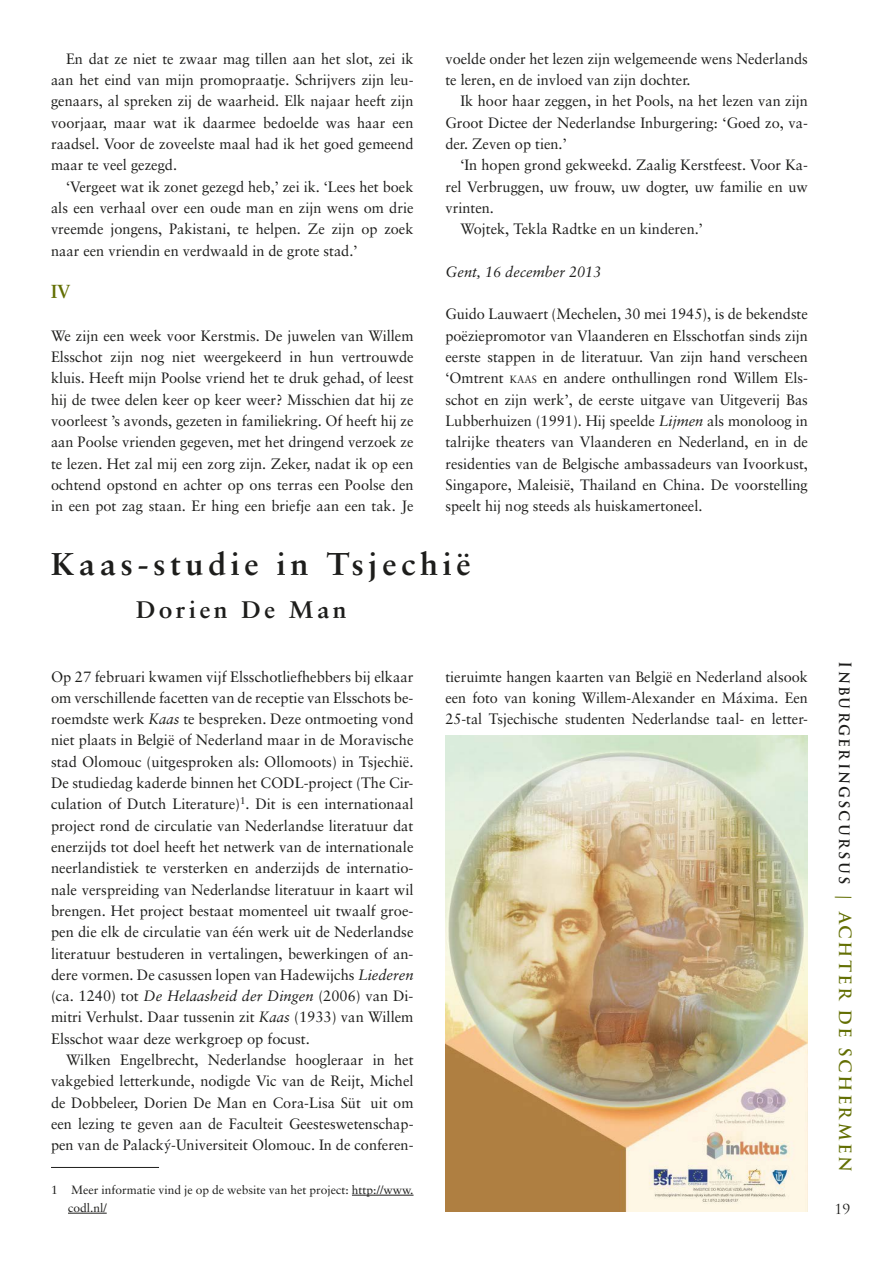
<style>
.page{position:relative;width:893px;height:1263px;background:#fff}
.page>*{position:absolute;margin:0;border:0;box-sizing:border-box;transform-origin:0 0}
.t1{font:700 31.5px "Sabon LT";letter-spacing:.14em;color:#1d1d1b}
.t2{font:700 24px "Sabon LT";letter-spacing:.14em;color:#1d1d1b}
.t3{font:700 18.9px "Sabon LT";color:#636f03}
.t4{font:700 16.5px "Trajan Pro";color:#1d1d1b;scale:.94 1}
.t5{font:15px/21.3px "Sabon LT";color:#1d1d1b;text-align:justify}
.t6{font:italic 15px "Sabon LT";color:#1d1d1b}
.t7{font:13.5px "Trajan Pro";color:#1d1d1b}
.t8{font:12px/18px "Sabon LT";color:#1d1d1b}
.s1{font-size:10.5px}
.s2{font-style:italic}
.s3{color:#636f03}
</style>
<div class="page">
<hr style="left:51px;top:1167px;width:108px;height:1px;background:#1d1d1b">
<hr style="left:352px;top:1195px;width:62px;height:1px;background:#1d1d1b">
<hr style="left:68px;top:1213px;width:39px;height:1px;background:#1d1d1b">
<img style="left:445px;top:736px;width:363px;height:476px">
<p class="t5" style="left:51px;top:48px;width:364px;text-indent:15px">En dat ze niet te zwaar mag tillen aan het slot, zei ik aan het eind van mijn promopraatje. Schrijvers zijn leu&shy;genaars, al spreken zij de waarheid. Elk najaar heeft zijn voorjaar, maar wat ik daarmee bedoelde was haar een raadsel. Voor de zoveelste maal had ik het goed gemeend maar te veel gezegd.</p>
<p class="t5" style="left:51px;top:176px;width:364px;text-indent:15px">‘Vergeet wat ik zonet gezegd heb,’ zei ik. ‘Lees het boek als een verhaal over een oude man en zijn wens om drie vreemde jongens, Pakistani, te helpen. Ze zijn op zoek naar een vriendin en verdwaald in de grote stad.’</p>
<p class="t3" style="left:51px;top:280px;width:21px">IV</p>
<p class="t5" style="left:51px;top:325px;width:364px">We zijn een week voor Kerstmis. De juwelen van Willem Elsschot zijn nog niet weergekeerd in hun vertrouwde kluis. Heeft mijn Poolse vriend het te druk gehad, of leest hij de twee delen keer op keer weer? Misschien dat hij ze voorleest ’s avonds, gezeten in familiekring. Of heeft hij ze aan Poolse vrienden gegeven, met het dringend verzoek ze te lezen. Het zal mij een zorg zijn. Zeker, nadat ik op een ochtend opstond en achter op ons terras een Poolse den in een pot zag staan. Er hing een briefje aan een tak. Je</p>
<p class="t5" style="left:445px;top:48px;width:364px">voelde onder het lezen zijn welgemeende wens Nederlands te leren, en de invloed van zijn dochter.</p>
<p class="t5" style="left:445px;top:90px;width:364px;text-indent:15px">Ik hoor haar zeggen, in het Pools, na het lezen van zijn Groot Dictee der Nederlandse Inburgering: ‘Goed zo, va&shy;der. Zeven op tien.’</p>
<p class="t5" style="left:460px;top:154px;width:349px">‘In hopen grond gekweekd. Zaalig Kerstfeest. Voor Ka-</p>
<p class="t5" style="left:445px;top:176px;width:364px">rel Verbruggen, uw frouw, uw dogter, uw familie en uw</p>
<p class="t5" style="left:445px;top:197px;width:50px">vrinten.</p>
<p class="t5" style="left:460px;top:218px;width:244px">Wojtek, Tekla Radtke en un kinderen.’</p>
<p class="t6" style="left:445px;top:263px;width:158px">Gent, 16 december 2013</p>
<p class="t5" style="left:445px;top:303px;width:364px">Guido Lauwaert (Mechelen, 30 mei 1945), is de bekendste poëziepromotor van Vlaanderen en Elsschotfan sinds zijn eerste stappen in de literatuur. Van zijn hand verscheen ‘Omtrent <span class="s1">KAAS</span> en andere onthullingen rond Willem Els&shy;schot en zijn werk’, de eerste uitgave van Uitgeverij Bas Lubberhuizen (1991). Hij speelde <span class="s2">Lijmen</span> als monoloog in talrijke theaters van Vlaanderen en Nederland, en in de residenties van de Belgische ambassadeurs van Ivoorkust, Singapore, Maleisië, Thailand en China. De voorstelling speelt hij nog steeds als huiskamertoneel.</p>
<h1 class="t1" style="left:51px;top:544px;width:421px">Kaas-studie in Tsjechië</h1>
<h2 class="t2" style="left:136px;top:594px;width:212px">Dorien De Man</h2>
<p class="t5" style="left:51px;top:665px;width:364px">Op 27 februari kwamen vijf Elsschotliefhebbers bij elkaar om verschillende facetten van de receptie van Elsschots be&shy;roemdste werk <span class="s2">Kaas</span> te bespreken. Deze ontmoeting vond niet plaats in België of Nederland maar in de Moravische stad Olomouc (uitgesproken als: Ollomoots) in Tsjechië.<br>De studiedag kaderde binnen het CODL-project (The Cir&shy;culation of Dutch Literature)<sup>1</sup>. Dit is een internationaal project rond de circulatie van Nederlandse literatuur dat enerzijds tot doel heeft het netwerk van de internationale neerlandistiek te versterken en anderzijds de internatio&shy;nale verspreiding van Nederlandse literatuur in kaart wil brengen. Het project bestaat momenteel uit twaalf groe&shy;pen die elk de circulatie van één werk uit de Nederlandse literatuur bestuderen in vertalingen, bewerkingen of an&shy;dere vormen. De casussen lopen van Hadewijchs <span class="s2">Liederen </span>(ca. 1240) tot <span class="s2">De Helaasheid der Dingen</span> (2006) van Di&shy;mitri Verhulst. Daar tussenin zit <span class="s2">Kaas</span> (1933) van Willem Elsschot waar deze werkgroep op focust.</p>
<p class="t5" style="left:51px;top:1049px;width:364px;text-indent:15px">Wilken Engelbrecht, Nederlandse hoogleraar in het vakgebied letterkunde, nodigde Vic van de Reijt, Michel de Dobbeleer, Dorien De Man en Cora-Lisa Süt uit om een lezing te geven aan de Faculteit Geesteswetenschap&shy;pen van de Palacký-Universiteit Olomouc. In de conferen-</p>
<p class="t8" style="left:68px;top:1181px;width:347px;text-indent:-17px">1 Meer informatie vind je op de website van het project: http://www. codl.nl/</p>
<p class="t5" style="left:445px;top:665px;width:364px">tieruimte hangen kaarten van België en Nederland alsook een foto van koning Willem-Alexander en Máxima. Een 25-tal Tsjechische studenten Nederlandse taal- en letter-</p>
<p class="t4" style="left:855px;top:661px;width:545px;rotate:90deg">Inburgeringscursus <span class="s3">| ACHTER DE SCHERMEN</span></p>
<p class="t7" style="left:835px;top:1200px;width:17px">19</p>
</div>
